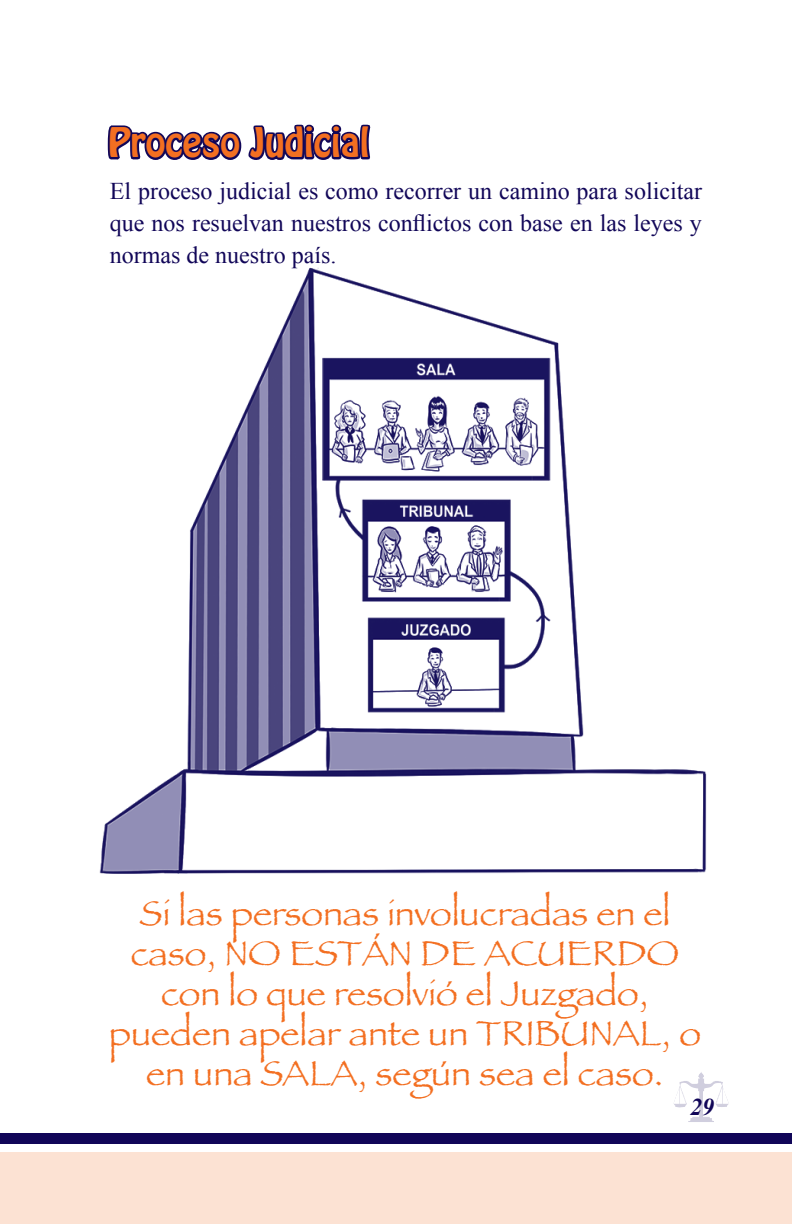
<style>
.page{position:relative;width:792px;height:1224px;background:#fff}
.page>*{position:absolute;margin:0;border:0;box-sizing:border-box;transform-origin:0 0}
.t1{font:36px/40px "Papyrus";color:#f36f21;text-align:center}
.t2{font:36px "Hobo Std";color:#f36f21}
.t3{font:24px/32px "Times New Roman";color:#110658;text-align:justify}
.t4{font:italic 700 24px "Times New Roman";color:#110658}
</style>
<div class="page">
<img style="left:674px;top:1072px;width:55px;height:50px">
<div style="left:0;top:1133px;width:792px;height:10px;background:#110658"></div>
<div style="left:0;top:1152px;width:792px;height:72px;background:#fce2d3"></div>
<img style="left:99px;top:267px;width:608px;height:607px">
<svg style="left:107px;top:124px;width:264px;height:36px"></svg>
<p class="t2" style="left:108px;top:118px;width:263px">Proceso Judicial</p>
<p class="t3" style="left:110px;top:174px;width:594px">El proceso judicial es como recorrer un camino para solicitar que nos resuelvan nuestros conflictos con base en las leyes y normas de nuestro país.</p>
<p class="t1" style="left:109px;top:893px;width:594px">Si las personas involucradas en el caso, NO EStÁn de acuerdo con lo que resolvió el Juzgado, pueden apelar ante un tribunal, o en una Sala, según sea el caso.</p>
<p class="t4" style="left:690px;top:1090px;width:25px">29</p>
</div>
